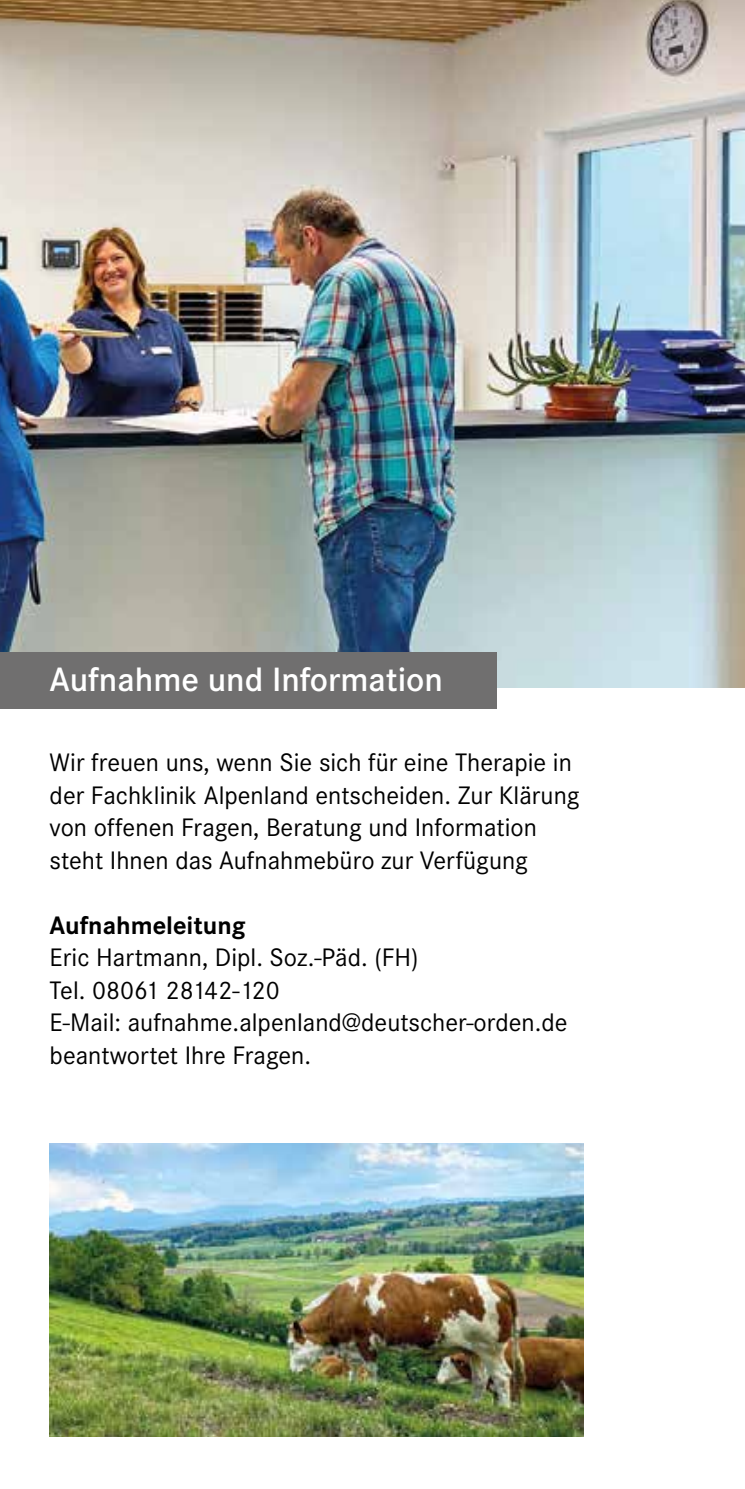
<style>
.page{position:relative;width:745px;height:1489px;background:#fff}
.page>*{position:absolute;margin:0;border:0;box-sizing:border-box;transform-origin:0 0}
.t1{font:600 35px "Corporate S";color:#fff}
.t2{font:26.25px/32.5px "Corporate S";color:#000}
.t3{font:700 26.25px "Corporate S";color:#000}
</style>
<div class="page">
<img style="left:0;top:0;width:744px;height:687px">
<div style="left:0;top:652px;width:496px;height:57px;background:#706f6f"></div>
<img style="left:50px;top:1143px;width:533px;height:293px">
<h1 class="t1" style="left:50px;top:659px;width:394px">Aufnahme und Information</h1>
<p class="t2" style="left:50px;top:746px;width:531px">Wir freuen uns, wenn Sie sich für eine Therapie in der Fachklinik Alpenland entscheiden. Zur Klärung von offenen Fragen, Beratung und Information steht Ihnen das Aufnahmebüro zur Verfügung</p>
<p class="t3" style="left:50px;top:910px;width:197px">Aufnahmeleitung</p>
<p class="t2" style="left:50px;top:941px;width:519px">Eric Hartmann, Dipl. Soz.-Päd. (FH)<br>Tel. 08061 28142-120<br>E-Mail: aufnahme.alpenland@deutscher-orden.de beantwortet Ihre Fragen.</p>
</div>
